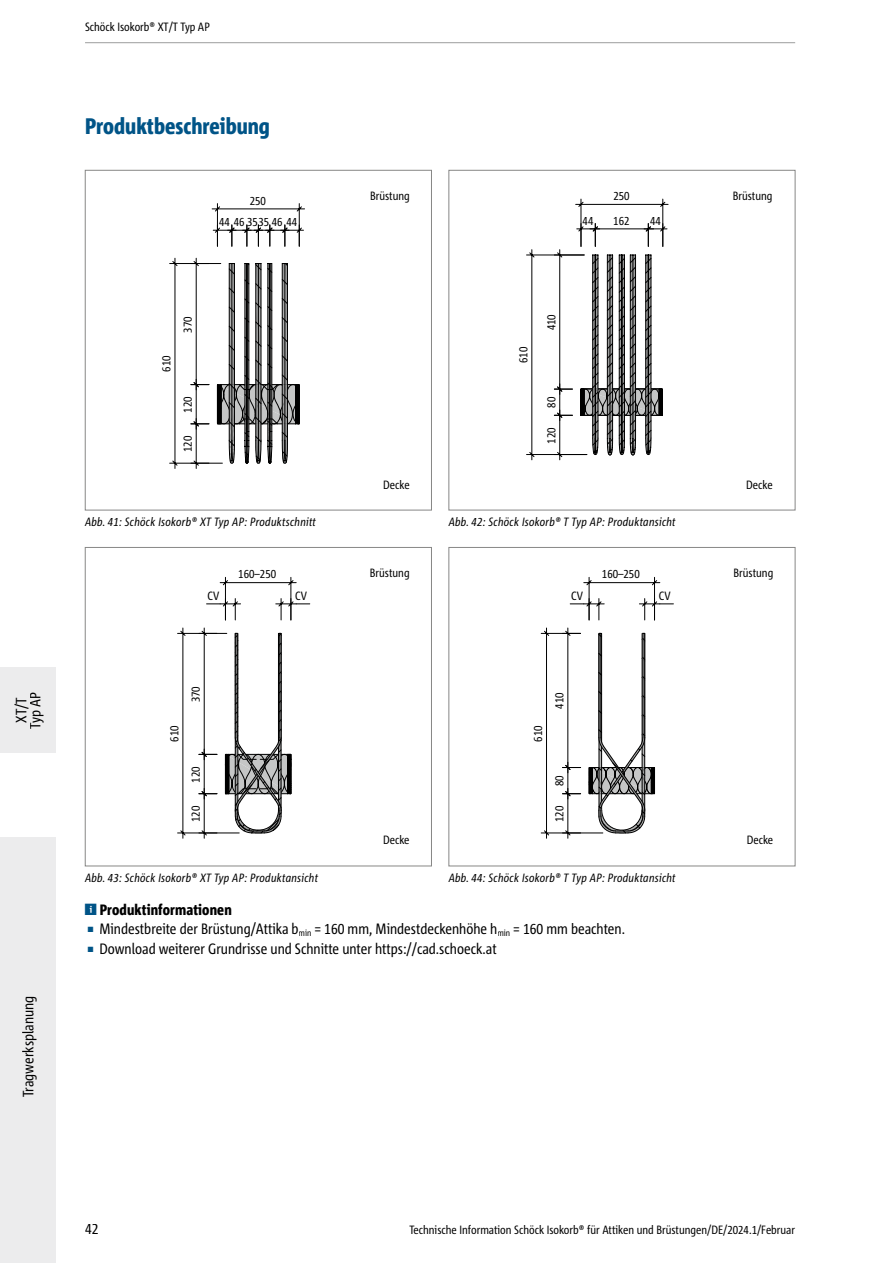
<style>
.page{position:relative;width:893px;height:1263px;background:#fff}
.page>*{position:absolute;margin:0;border:0;box-sizing:border-box;transform-origin:0 0}
.t1{font:800 condensed 22.5px "Corpid Schoeck";color:#005487}
.t2{font:condensed 15px/14.1px "Corpid Schoeck";color:#000;text-align:center}
.t3{font:800 condensed 15px "Corpid Schoeck";letter-spacing:.01em;color:#000}
.t4{font:condensed 12px "Corpid Schoeck";color:#000}
.t5{font:italic condensed 12px "Corpid Schoeck";letter-spacing:.02em;color:#000}
.s1{font-size:7.5px;color:#005487}
</style>
<div class="page">
<div style="left:0;top:837px;width:55px;height:426px;background:#ececed"></div>
<div style="left:0;top:668px;width:55px;height:85px;background:#ececed"></div>
<hr style="left:85px;top:42px;width:710px;height:1px;background:#9c9d9d">
<svg style="left:212px;top:203px;width:93px;height:44px"></svg>
<svg style="left:169px;top:258px;width:131px;height:211px"></svg>
<div style="left:85px;top:170px;width:347px;height:340px;border:1px solid #878786"></div>
<svg style="left:526px;top:199px;width:143px;height:261px"></svg>
<svg style="left:177px;top:577px;width:133px;height:262px"></svg>
<div style="left:85px;top:547px;width:347px;height:319px;border:1px solid #878786"></div>
<svg style="left:541px;top:577px;width:132px;height:262px"></svg>
<div style="left:449px;top:547px;width:346px;height:319px;border:1px solid #878786"></div>
<p class="t2" style="left:14px;top:729px;width:38px;rotate:-90deg">XT/T<br>Typ AP</p>
<p class="t2" style="left:21px;top:1097px;width:103px;rotate:-90deg">Tragwerksplanung</p>
<p class="t4" style="left:85px;top:19px;width:126px">Schöck Isokorb® XT/T Typ AP</p>
<h1 class="t1" style="left:85px;top:112px;width:186px">Produktbeschreibung</h1>
<p class="t4" style="left:250px;top:193px;width:18px">250</p>
<p class="t4" style="left:370px;top:189px;width:41px">Brüstung</p>
<p class="t4" style="left:219px;top:214px;width:80px">44 46 3535 46 44</p>
<p class="t4" style="left:159px;top:372px;width:18px;rotate:-90deg">610</p>
<p class="t4" style="left:180px;top:333px;width:18px;rotate:-90deg">370</p>
<p class="t4" style="left:180px;top:413px;width:18px;rotate:-90deg">120</p>
<p class="t4" style="left:180px;top:452px;width:18px;rotate:-90deg">120</p>
<p class="t5" style="left:85px;top:514px;width:232px">Abb. 41: Schöck Isokorb® XT Typ AP: Produktschnitt</p>
<p class="t4" style="left:238px;top:566px;width:39px">160–250</p>
<p class="t4" style="left:208px;top:588px;width:13px">CV</p>
<p class="t4" style="left:295px;top:588px;width:13px">CV</p>
<p class="t4" style="left:167px;top:742px;width:18px;rotate:-90deg">610</p>
<p class="t4" style="left:188px;top:702px;width:18px;rotate:-90deg">370</p>
<p class="t4" style="left:188px;top:783px;width:18px;rotate:-90deg">120</p>
<p class="t4" style="left:188px;top:822px;width:18px;rotate:-90deg">120</p>
<p class="t5" style="left:85px;top:870px;width:235px">Abb. 43: Schöck Isokorb® XT Typ AP: Produktansicht</p>
<p class="t4" style="left:383px;top:477px;width:28px">Decke</p>
<p class="t4" style="left:370px;top:566px;width:41px">Brüstung</p>
<p class="t4" style="left:383px;top:833px;width:28px">Decke</p>
<p class="t4" style="left:613px;top:188px;width:18px">250</p>
<p class="t4" style="left:613px;top:213px;width:18px">162</p>
<p class="t4" style="left:583px;top:213px;width:12px">44</p>
<p class="t4" style="left:650px;top:213px;width:12px">44</p>
<p class="t4" style="left:516px;top:363px;width:18px;rotate:-90deg">610</p>
<p class="t4" style="left:544px;top:330px;width:18px;rotate:-90deg">410</p>
<p class="t4" style="left:544px;top:408px;width:12px;rotate:-90deg">80</p>
<p class="t4" style="left:544px;top:443px;width:18px;rotate:-90deg">120</p>
<p class="t5" style="left:449px;top:514px;width:228px">Abb. 42: Schöck Isokorb® T Typ AP: Produktansicht</p>
<p class="t4" style="left:602px;top:566px;width:39px">160–250</p>
<p class="t4" style="left:571px;top:588px;width:13px">CV</p>
<p class="t4" style="left:659px;top:588px;width:13px">CV</p>
<p class="t4" style="left:530px;top:742px;width:18px;rotate:-90deg">610</p>
<p class="t4" style="left:552px;top:709px;width:18px;rotate:-90deg">410</p>
<p class="t4" style="left:552px;top:786px;width:12px;rotate:-90deg">80</p>
<p class="t4" style="left:552px;top:822px;width:18px;rotate:-90deg">120</p>
<p class="t5" style="left:449px;top:870px;width:228px">Abb. 44: Schöck Isokorb® T Typ AP: Produktansicht</p>
<p class="t3" style="left:100px;top:900px;width:134px">Produktinformationen</p>
<p class="t2" style="left:88px;top:922px;width:539px"><span class="s1">■</span> Mindestbreite der Brüstung/Attika b<sub>min</sub> = 160 mm, Mindestdeckenhöhe h<sub>min</sub> = 160 mm beachten.</p>
<p class="t2" style="left:88px;top:941px;width:411px"><span class="s1">■</span> Download weiterer Grundrisse und Schnitte unter https://cad.schoeck.at</p>
<p class="t4" style="left:733px;top:188px;width:41px">Brüstung</p>
<p class="t4" style="left:746px;top:477px;width:28px">Decke</p>
<p class="t4" style="left:733px;top:566px;width:41px">Brüstung</p>
<p class="t4" style="left:747px;top:833px;width:28px">Decke</p>
<p class="t2" style="left:85px;top:1222px;width:15px">42</p>
<p class="t4" style="left:409px;top:1222px;width:387px">Technische Information Schöck Isokorb® für Attiken und Brüstungen/DE/2024.1/Februar</p>
</div>
